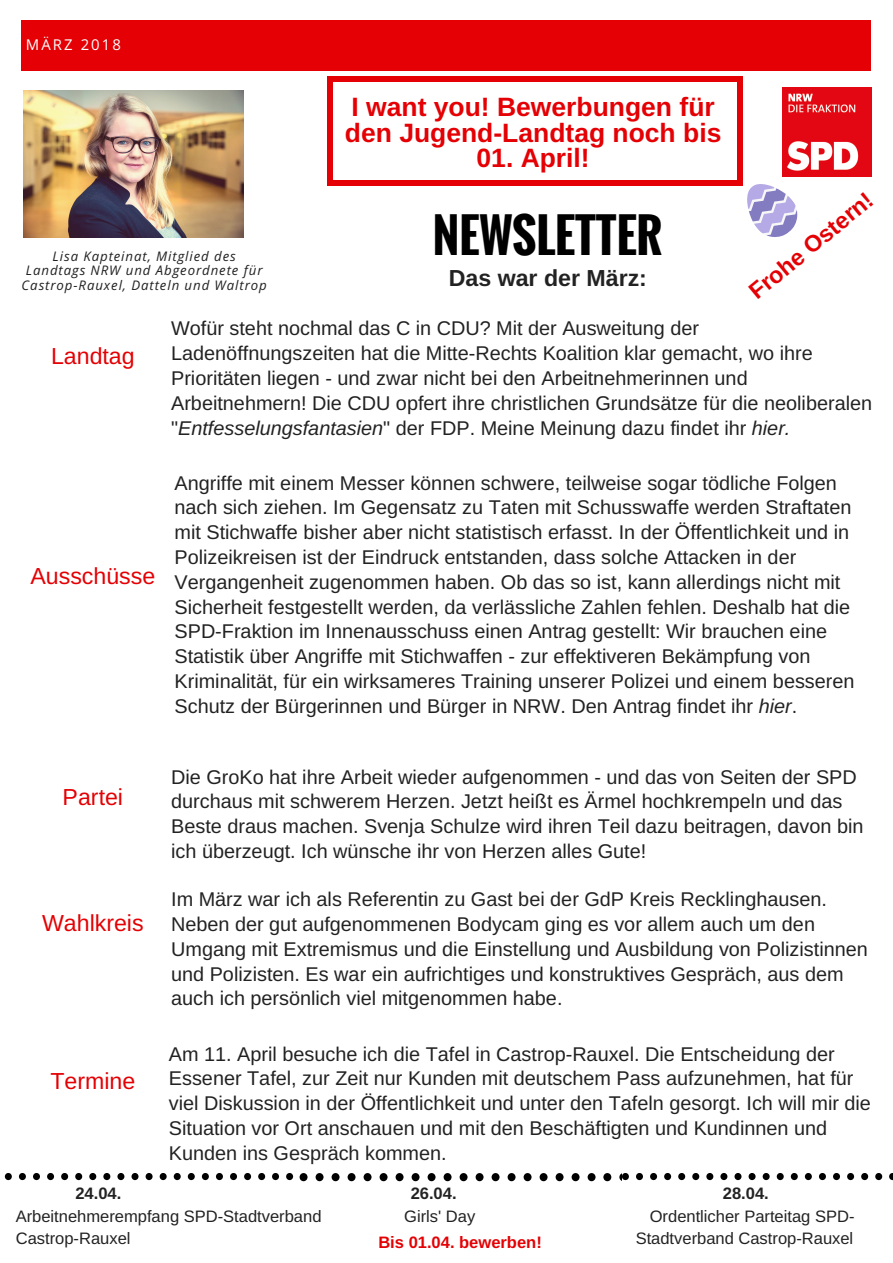
<style>
.page{position:relative;width:893px;height:1263px;background:#fff}
.page>*{position:absolute;margin:0;border:0;box-sizing:border-box;transform-origin:0 0}
.t1{font:700 46.35px "Oswald";color:#000}
.t2{font:700 26.55px/26px "Arimo";color:#e40004}
.t3{font:23.25px "Arimo";color:#e40004}
.t4{font:700 23.25px "Arimo";color:#222}
.t5{font:700 23.25px "Arimo";color:#e40004}
.t6{font:19.8px/24.8px "Arimo";color:#222}
.t7{font:16.5px "Arimo";color:#222}
.t8{font:700 16.5px "Arimo";color:#222}
.t9{font:700 16.5px "Arimo";color:#e40004}
.t10{font:14.85px "Open Sans";letter-spacing:.14em;color:#fff}
.t11{font:italic 13.2px/14.7px "Open Sans";letter-spacing:.07em;color:#222;text-align:center}
.s1{font-style:italic}
</style>
<div class="page">
<div style="left:22px;top:20px;width:849px;height:51px;background:#e40004"></div>
<img style="left:24px;top:90px;width:219px;height:148px">
<div style="left:75px;top:1173px;width:7px;height:7px;background:#000;border-radius:50%"></div>
<div style="left:89px;top:1173px;width:7px;height:7px;background:#000;border-radius:50%"></div>
<div style="left:61px;top:1173px;width:7px;height:7px;background:#000;border-radius:50%"></div>
<div style="left:117px;top:1173px;width:7px;height:7px;background:#000;border-radius:50%"></div>
<svg style="left:5px;top:1173px;width:7px;height:7px"></svg>
<div style="left:132px;top:1173px;width:7px;height:7px;background:#000;border-radius:50%"></div>
<div style="left:19px;top:1173px;width:7px;height:7px;background:#000;border-radius:50%"></div>
<div style="left:33px;top:1173px;width:7px;height:7px;background:#000;border-radius:50%"></div>
<div style="left:47px;top:1173px;width:7px;height:7px;background:#000;border-radius:50%"></div>
<div style="left:103px;top:1173px;width:7px;height:7px;background:#000;border-radius:50%"></div>
<div style="left:216px;top:1173px;width:7px;height:7px;background:#000;border-radius:50%"></div>
<div style="left:230px;top:1173px;width:7px;height:7px;background:#000;border-radius:50%"></div>
<div style="left:244px;top:1173px;width:7px;height:7px;background:#000;border-radius:50%"></div>
<div style="left:258px;top:1173px;width:7px;height:7px;background:#000;border-radius:50%"></div>
<div style="left:202px;top:1173px;width:7px;height:7px;background:#000;border-radius:50%"></div>
<div style="left:160px;top:1173px;width:7px;height:7px;background:#000;border-radius:50%"></div>
<div style="left:174px;top:1173px;width:7px;height:7px;background:#000;border-radius:50%"></div>
<div style="left:146px;top:1173px;width:7px;height:7px;background:#000;border-radius:50%"></div>
<div style="left:188px;top:1173px;width:7px;height:7px;background:#000;border-radius:50%"></div>
<svg style="left:272px;top:1173px;width:7px;height:7px"></svg>
<div style="left:286px;top:1173px;width:7px;height:7px;background:#000;border-radius:50%"></div>
<div style="left:380px;top:1173px;width:8px;height:8px;background:#000;border-radius:50%"></div>
<div style="left:396px;top:1173px;width:8px;height:8px;background:#000;border-radius:50%"></div>
<div style="left:364px;top:1173px;width:8px;height:8px;background:#000;border-radius:50%"></div>
<div style="left:428px;top:1173px;width:8px;height:8px;background:#000;border-radius:50%"></div>
<svg style="left:300px;top:1173px;width:8px;height:8px"></svg>
<div style="left:444px;top:1173px;width:8px;height:8px;background:#000;border-radius:50%"></div>
<div style="left:316px;top:1173px;width:8px;height:8px;background:#000;border-radius:50%"></div>
<div style="left:332px;top:1173px;width:8px;height:8px;background:#000;border-radius:50%"></div>
<div style="left:348px;top:1173px;width:8px;height:8px;background:#000;border-radius:50%"></div>
<div style="left:412px;top:1173px;width:8px;height:8px;background:#000;border-radius:50%"></div>
<div style="left:540px;top:1173px;width:8px;height:8px;background:#000;border-radius:50%"></div>
<div style="left:556px;top:1173px;width:8px;height:8px;background:#000;border-radius:50%"></div>
<div style="left:572px;top:1173px;width:8px;height:8px;background:#000;border-radius:50%"></div>
<div style="left:588px;top:1173px;width:8px;height:8px;background:#000;border-radius:50%"></div>
<div style="left:524px;top:1173px;width:8px;height:8px;background:#000;border-radius:50%"></div>
<div style="left:476px;top:1173px;width:8px;height:8px;background:#000;border-radius:50%"></div>
<div style="left:492px;top:1173px;width:8px;height:8px;background:#000;border-radius:50%"></div>
<div style="left:460px;top:1173px;width:8px;height:8px;background:#000;border-radius:50%"></div>
<div style="left:508px;top:1173px;width:8px;height:8px;background:#000;border-radius:50%"></div>
<svg style="left:603px;top:1173px;width:8px;height:8px"></svg>
<div style="left:692px;top:1173px;width:7px;height:7px;background:#000;border-radius:50%"></div>
<div style="left:706px;top:1173px;width:7px;height:7px;background:#000;border-radius:50%"></div>
<div style="left:678px;top:1173px;width:7px;height:7px;background:#000;border-radius:50%"></div>
<div style="left:734px;top:1173px;width:7px;height:7px;background:#000;border-radius:50%"></div>
<svg style="left:619px;top:1173px;width:10px;height:8px"></svg>
<div style="left:749px;top:1173px;width:7px;height:7px;background:#000;border-radius:50%"></div>
<div style="left:636px;top:1173px;width:7px;height:7px;background:#000;border-radius:50%"></div>
<div style="left:650px;top:1173px;width:7px;height:7px;background:#000;border-radius:50%"></div>
<div style="left:664px;top:1173px;width:7px;height:7px;background:#000;border-radius:50%"></div>
<div style="left:720px;top:1173px;width:7px;height:7px;background:#000;border-radius:50%"></div>
<div style="left:833px;top:1173px;width:7px;height:7px;background:#000;border-radius:50%"></div>
<div style="left:847px;top:1173px;width:7px;height:7px;background:#000;border-radius:50%"></div>
<div style="left:861px;top:1173px;width:7px;height:7px;background:#000;border-radius:50%"></div>
<div style="left:875px;top:1173px;width:7px;height:7px;background:#000;border-radius:50%"></div>
<div style="left:819px;top:1173px;width:7px;height:7px;background:#000;border-radius:50%"></div>
<div style="left:777px;top:1173px;width:7px;height:7px;background:#000;border-radius:50%"></div>
<div style="left:791px;top:1173px;width:7px;height:7px;background:#000;border-radius:50%"></div>
<div style="left:763px;top:1173px;width:7px;height:7px;background:#000;border-radius:50%"></div>
<div style="left:805px;top:1173px;width:7px;height:7px;background:#000;border-radius:50%"></div>
<svg style="left:889px;top:1173px;width:4px;height:7px"></svg>
<div style="left:327px;top:81px;width:6px;height:99px;background:#e40004"></div>
<svg style="left:327px;top:180px;width:5px;height:5px"></svg>
<div style="left:737px;top:81px;width:6px;height:99px;background:#e40004"></div>
<div style="left:332px;top:180px;width:405px;height:5px;background:#e40004"></div>
<svg style="left:737px;top:76px;width:6px;height:5px"></svg>
<svg style="left:327px;top:76px;width:5px;height:5px"></svg>
<div style="left:332px;top:76px;width:405px;height:6px;background:#e40004"></div>
<img style="left:783px;top:88px;width:88px;height:89px">
<svg style="left:737px;top:176px;width:67px;height:61px"></svg>
<p class="t10" style="left:26px;top:34px;width:97px">MÄRZ 2018</p>
<p class="t11" style="left:22px;top:248px;width:247px">Lisa Kapteinat, Mitglied des<br>Landtags NRW und Abgeordnete für<br>Castrop-Rauxel, Datteln und Waltrop</p>
<h2 class="t2" style="left:345px;top:93px;width:378px">I want you! Bewerbungen für den Jugend-Landtag noch bis</h2>
<h2 class="t2" style="left:477px;top:145px;width:115px">01. April!</h2>
<h1 class="t1" style="left:433px;top:200px;width:231px">NEWSLETTER</h1>
<p class="t4" style="left:449px;top:265px;width:200px">Das war der März:</p>
<p class="t5" style="left:744px;top:285px;width:155px;rotate:-40deg">Frohe Ostern!</p>
<p class="t3" style="left:51px;top:343px;width:85px">Landtag</p>
<p class="t3" style="left:30px;top:563px;width:126px">Ausschüsse</p>
<p class="t6" style="left:171px;top:316px;width:702px">Wofür steht nochmal das C in CDU? Mit der Ausweitung der Ladenöffnungszeiten hat die Mitte-Rechts Koalition klar gemacht, wo ihre Prioritäten liegen - und zwar nicht bei den Arbeitnehmerinnen und Arbeitnehmern! Die CDU opfert ihre christlichen Grundsätze für die neoliberalen "<span class="s1">Entfesselungsfantasien</span>" der FDP. Meine Meinung dazu findet ihr <span class="s1">hier.</span></p>
<p class="t6" style="left:175px;top:470px;width:681px">Angriffe mit einem Messer können schwere, teilweise sogar tödliche Folgen nach sich ziehen. Im Gegensatz zu Taten mit Schusswaffe werden Straftaten mit Stichwaffe bisher aber nicht statistisch erfasst. In der Öffentlichkeit und in Polizeikreisen ist der Eindruck entstanden, dass solche Attacken in der Vergangenheit zugenommen haben. Ob das so ist, kann allerdings nicht mit Sicherheit festgestellt werden, da verlässliche Zahlen fehlen. Deshalb hat die SPD-Fraktion im Innenausschuss einen Antrag gestellt: Wir brauchen eine Statistik über Angriffe mit Stichwaffen - zur effektiveren Bekämpfung von Kriminalität, für ein wirksameres Training unserer Polizei und einem besseren Schutz der Bürgerinnen und Bürger in NRW. Den Antrag findet ihr <span class="s1">hier</span>.</p>
<p class="t3" style="left:63px;top:784px;width:62px">Partei</p>
<p class="t3" style="left:42px;top:910px;width:103px">Wahlkreis</p>
<p class="t3" style="left:50px;top:1068px;width:86px">Termine</p>
<p class="t6" style="left:171px;top:764px;width:694px">Die GroKo hat ihre Arbeit wieder aufgenommen - und das von Seiten der SPD durchaus mit schwerem Herzen. Jetzt heißt es Ärmel hochkrempeln und das Beste draus machen. Svenja Schulze wird ihren Teil dazu beitragen, davon bin ich überzeugt. Ich wünsche ihr von Herzen alles Gute!</p>
<p class="t6" style="left:171px;top:887px;width:698px">Im März war ich als Referentin zu Gast bei der GdP Kreis Recklinghausen.<br>Neben der gut aufgenommenen Bodycam ging es vor allem auch um den Umgang mit Extremismus und die Einstellung und Ausbildung von Polizistinnen und Polizisten. Es war ein aufrichtiges und konstruktives Gespräch, aus dem auch ich persönlich viel mitgenommen habe.</p>
<p class="t6" style="left:169px;top:1041px;width:704px">Am 11. April besuche ich die Tafel in Castrop-Rauxel. Die Entscheidung der Essener Tafel, zur Zeit nur Kunden mit deutschem Pass aufzunehmen, hat für viel Diskussion in der Öffentlichkeit und unter den Tafeln gesorgt. Ich will mir die Situation vor Ort anschauen und mit den Beschäftigten und Kundinnen und Kunden ins Gespräch kommen.</p>
<p class="t8" style="left:75px;top:1184px;width:47px">24.04.</p>
<p class="t8" style="left:411px;top:1184px;width:47px">26.04.</p>
<p class="t8" style="left:723px;top:1184px;width:47px">28.04.</p>
<p class="t7" style="left:16px;top:1207px;width:307px">Arbeitnehmerempfang SPD-Stadtverband</p>
<p class="t7" style="left:404px;top:1207px;width:73px">Girls' Day</p>
<p class="t7" style="left:650px;top:1207px;width:206px">Ordentlicher Parteitag SPD-</p>
<p class="t7" style="left:16px;top:1229px;width:116px">Castrop-Rauxel</p>
<p class="t7" style="left:636px;top:1229px;width:219px">Stadtverband Castrop-Rauxel</p>
<p class="t9" style="left:378px;top:1233px;width:165px">Bis 01.04. bewerben!</p>
</div>
